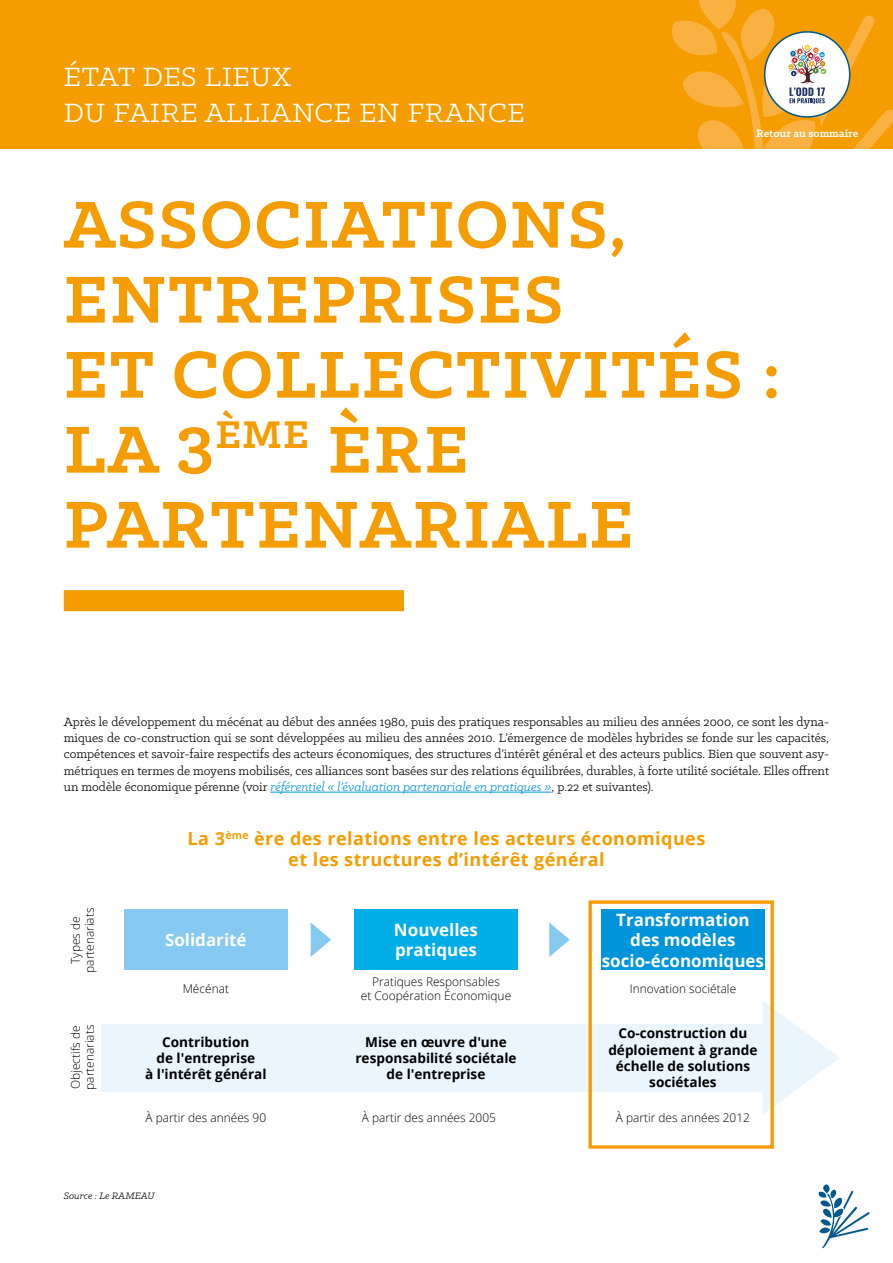
<style>
.page{position:relative;width:893px;height:1263px;background:#fff}
.page>*{position:absolute;margin:0;border:0;box-sizing:border-box;transform-origin:0 0}
.t1{font:700 75px/75px "Klinic Slab";letter-spacing:.025em;color:#f59c00}
.t2{font:30px/36px "Klinic Slab";letter-spacing:.025em;color:#fff}
.t3{font:700 18px/21.6px "Open Sans";letter-spacing:.025em;color:#f59c00;text-align:center}
.t4{font:700 16.95px/20.4px "Open Sans";color:#fff}
.t5{font:700 13.65px/16.4px "Open Sans";color:#000;text-align:center}
.t6{font:13.5px/16.2px "Klinic Slab";color:#000;text-align:justify}
.t7{font:700 12px "Klinic Slab";color:#fff}
.t8{font:300 11.85px/14.2px "Open Sans";color:#000}
.t9{font:italic 10.5px "Klinic Slab";color:#000}
.s1{font-style:italic;color:#0095db}
</style>
<div class="page">
<div style="left:0;top:0;width:893px;height:149px;background:#f59c00"></div>
<svg style="left:876px;top:109px;width:17px;height:32px"></svg>
<div style="left:64px;top:590px;width:340px;height:21px;background:#f59c00"></div>
<hr style="left:270px;top:792px;width:281px;height:1px;background:#0095db">
<div style="left:124px;top:909px;width:164px;height:61px;background:#85c9f0"></div>
<div style="left:102px;top:1024px;width:671px;height:67px;background:#eaf5fd"></div>
<svg style="left:762px;top:1001px;width:77px;height:113px"></svg>
<div style="left:354px;top:909px;width:164px;height:61px;background:#00ade6"></div>
<div style="left:601px;top:909px;width:164px;height:61px;background:#0095db"></div>
<svg style="left:311px;top:923px;width:20px;height:34px"></svg>
<svg style="left:549px;top:922px;width:21px;height:35px"></svg>
<div style="left:588px;top:900px;width:186px;height:249px;border:3px solid #f59c00"></div>
<svg style="left:818px;top:1184px;width:52px;height:64px"></svg>
<svg style="left:672px;top:0;width:204px;height:149px"></svg>
<div style="left:764px;top:31px;width:86px;height:87px;border:2px solid #00588d;border-radius:50%"></div>
<h2 class="t2" style="left:64px;top:58px;width:462px">ÉTAT DES LIEUX<br>DU FAIRE ALLIANCE EN FRANCE</h2>
<p class="t7" style="left:756px;top:125px;width:104px">Retour au sommaire</p>
<h1 class="t1" style="left:64px;top:185px;width:718px">ASSOCIATIONS,<br>ENTREPRISES<br>ET COLLECTIVITÉS :<br>LA 3<sup>ÈME</sup> ÈRE<br>PARTENARIALE</h1>
<p class="t6" style="left:64px;top:713px;width:767px">Après le développement du mécénat au début des années 1980, puis des pratiques responsables au milieu des années 2000, ce sont les dyna&shy;miques de co-construction qui se sont développées au milieu des années 2010. L’émergence de modèles hybrides se fonde sur les capacités, compétences et savoir-faire respectifs des acteurs économiques, des structures d’intérêt général et des acteurs publics. Bien que souvent asy&shy;métriques en termes de moyens mobilisés, ces alliances sont basées sur des relations équilibrées, durables, à forte utilité sociétale. Elles offrent un modèle économique pérenne (voir <span class="s1">référentiel « l’évaluation partenariale en pratiques »</span>, p.22 et suivantes).</p>
<h3 class="t3" style="left:188px;top:827px;width:519px">La 3<sup>ème</sup> ère des relations entre les acteurs économiques et les structures d’intérêt général</h3>
<p class="t8" style="left:82px;top:973px;width:67px;rotate:-90deg">partenariats</p>
<p class="t8" style="left:68px;top:964px;width:49px;rotate:-90deg">Types de</p>
<p class="t8" style="left:68px;top:1090px;width:67px;rotate:-90deg">Objectifs de partenariats</p>
<p class="t4" style="left:165px;top:929px;width:83px">Solidarité</p>
<p class="t8" style="left:183px;top:981px;width:48px">Mécénat</p>
<p class="t4" style="left:394px;top:919px;width:86px">Nouvelles pratiques</p>
<p class="t4" style="left:616px;top:909px;width:135px;text-align:center">Transformation des modèles</p>
<p class="t4" style="left:602px;top:950px;width:164px">socio-économiques</p>
<p class="t8" style="left:361px;top:974px;width:152px;text-align:center">Pratiques Responsables<br>et Coopération Économique</p>
<p class="t8" style="left:630px;top:981px;width:108px">Innovation sociétale</p>
<p class="t5" style="left:145px;top:1033px;width:123px">Contribution<br>de l'entreprise<br>à l'intérêt général</p>
<p class="t5" style="left:355px;top:1033px;width:163px">Mise en œuvre d'une responsabilité sociétale de l'entreprise</p>
<p class="t5" style="left:608px;top:1025px;width:151px">Co-construction du déploiement à grande échelle de solutions sociétales</p>
<p class="t8" style="left:362px;top:1110px;width:136px">À partir des années 2005</p>
<p class="t8" style="left:616px;top:1110px;width:136px">À partir des années 2012</p>
<p class="t8" style="left:146px;top:1110px;width:122px">À partir des années 90</p>
<p class="t9" style="left:64px;top:1189px;width:92px">Source : Le RAMEAU</p>
</div>
